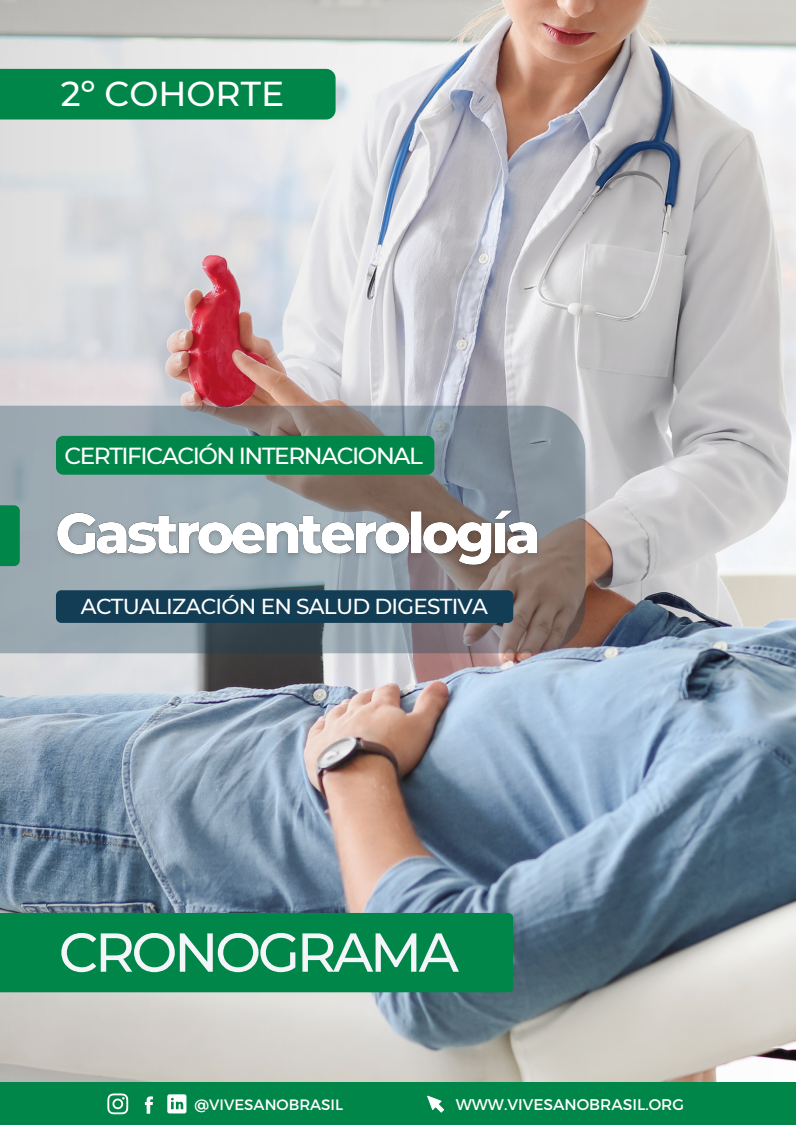
<style>
.page{position:relative;width:796px;height:1125px;background:#fff}
.page>*{position:absolute;margin:0;border:0;box-sizing:border-box;transform-origin:0 0}
.t1{font:500 54.75px "Montserrat";letter-spacing:-.06em;color:#f3f5f9}
.t2{font:500 34.5px "Montserrat";color:#fff}
.t3{font:500 23.25px "Montserrat";letter-spacing:-.06em;color:#fff}
.t4{font:500 21.6px "Montserrat";letter-spacing:-.035em;color:#fff}
.t5{font:15.45px "Montserrat";color:#fff}
.t6{font:15px "Montserrat";color:#fff}
</style>
<div class="page">
<img style="left:0;top:0;width:795px;height:1083px">
<div style="left:0;top:1083px;width:795px;height:42px;background:#008649"></div>
<svg style="left:107px;top:1093px;width:21px;height:21px"></svg>
<svg style="left:145px;top:1096px;width:8px;height:18px"></svg>
<svg style="left:167px;top:1094px;width:19px;height:19px"></svg>
<svg style="left:427px;top:1096px;width:17px;height:17px"></svg>
<div style="left:0;top:913px;width:513px;height:79px;background:#008649"></div>
<div style="left:0;top:69px;width:335px;height:51px;background:#008649"></div>
<svg style="left:0;top:406px;width:585px;height:247px;background:#898e93"></svg>
<svg style="left:0;top:505px;width:20px;height:61px"></svg>
<div style="left:56px;top:436px;width:378px;height:39px;background:#008649;border-radius:7px"></div>
<img style="left:48px;top:493px;width:498px;height:86px">
<div style="left:56px;top:590px;width:457px;height:33px;background:#123d54;border-radius:5px"></div>
<p class="t2" style="left:61px;top:73px;width:225px">2º COHORTE</p>
<p class="t3" style="left:64px;top:441px;width:360px">CERTIFICACIÓN INTERNACIONAL</p>
<p class="t4" style="left:81px;top:593px;width:408px">ACTUALIZACIÓN EN SALUD DIGESTIVA</p>
<p class="t1" style="left:59px;top:919px;width:401px">CRONOGRAMA</p>
<p class="t6" style="left:194px;top:1094px;width:150px">@VIVESANOBRASIL</p>
<p class="t5" style="left:456px;top:1095px;width:229px">WWW.VIVESANOBRASIL.ORG</p>
</div>
